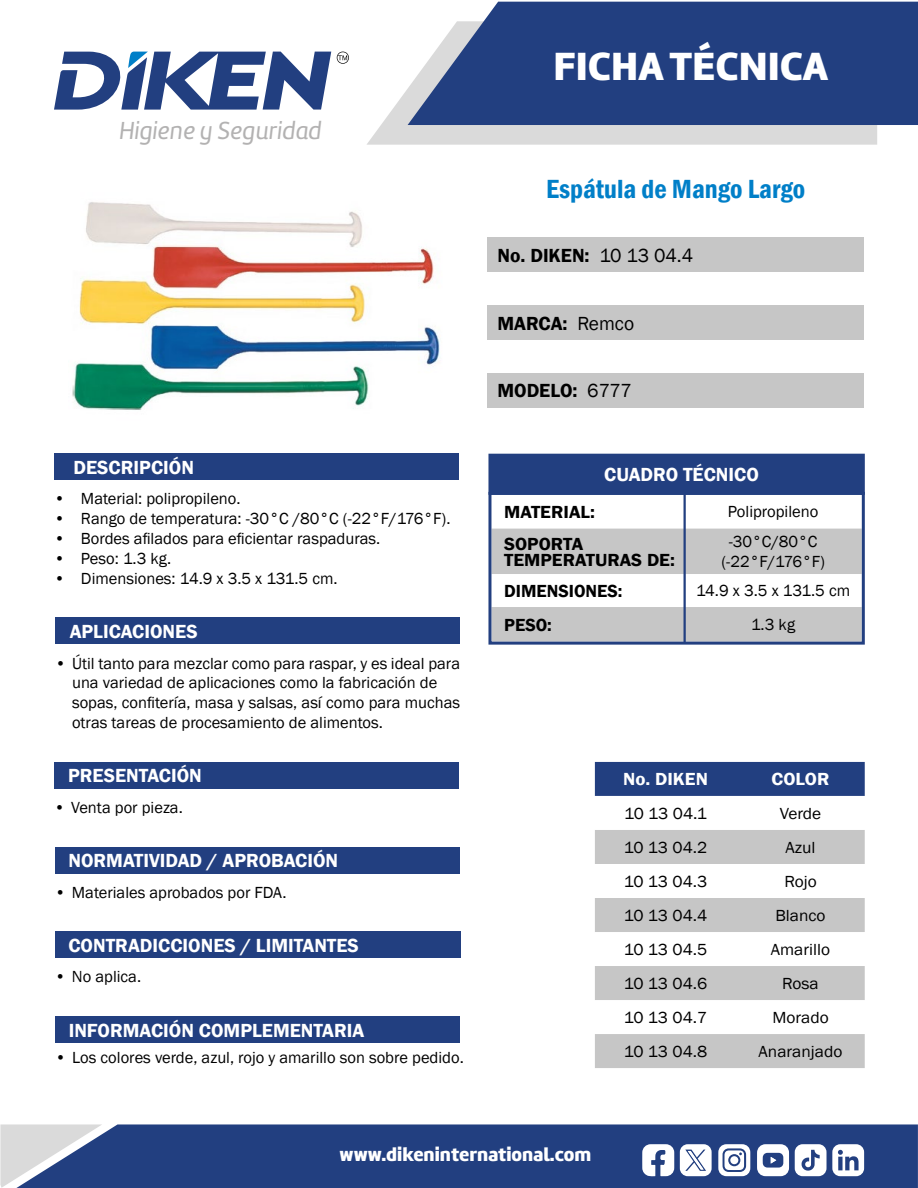
<style>
.page{position:relative;width:918px;height:1188px;background:#fff}
.page>*{position:absolute;margin:0;border:0;box-sizing:border-box;transform-origin:0 0}
.t1{font:40.8px "Amelia Basic Black";color:#fff}
.t2{font:600 condensed 27px "Franklin Gothic";color:#007fc8}
.t3{font:25.5px "Amelia Basic Italic";color:#b3b2b2}
.t4{font:600 19.5px "Franklin Gothic";color:#fff}
.t5{font:600 19.5px "Franklin Gothic";color:#000}
.t6{font:19.5px "Amelia Basic Black";color:#fff}
.t7{font:600 18px/15.9px "Franklin Gothic";color:#000;scale:1.05 1}
.t8{font:600 18px "Franklin Gothic";color:#000}
.t9{font:600 18px "Franklin Gothic";color:#fff;scale:1.05 1}
.t10{font:16.5px/19.8px "Franklin Gothic";color:#000}
.t11{font:16.5px "Franklin Gothic";color:#000;scale:1.05 1}
.s1{font-weight:400}
</style>
<div class="page">
<div style="left:102px;top:1124px;width:816px;height:64px;background:#223f80"></div>
<svg style="left:0;top:1124px;width:102px;height:64px;background:#9ea8bf"></svg>
<svg style="left:367px;top:88px;width:510px;height:57px;background:#ddddde"></svg>
<svg style="left:408px;top:2px;width:510px;height:123px;background:#36508b"></svg>
<svg style="left:54px;top:51px;width:277px;height:59px"></svg>
<svg style="left:337px;top:52px;width:12px;height:12px"></svg>
<svg style="left:680px;top:1144px;width:32px;height:32px"></svg>
<svg style="left:642px;top:1144px;width:32px;height:32px"></svg>
<svg style="left:718px;top:1144px;width:32px;height:32px"></svg>
<div style="left:730px;top:1156px;width:8px;height:8px;background:#fff;border-radius:50%"></div>
<svg style="left:757px;top:1144px;width:32px;height:32px"></svg>
<svg style="left:795px;top:1144px;width:69px;height:32px"></svg>
<div style="left:488px;top:238px;width:376px;height:34px;background:#c6c6c6"></div>
<div style="left:488px;top:306px;width:376px;height:34px;background:#c6c6c6"></div>
<div style="left:488px;top:373px;width:376px;height:34px;background:#c6c6c6"></div>
<div style="left:595px;top:762px;width:270px;height:34px;background:#223f80"></div>
<svg style="left:595px;top:830px;width:270px;height:238px;fill:#c6c6c6"></svg>
<div style="left:55px;top:847px;width:405px;height:26px;background:#223f80"></div>
<div style="left:54px;top:762px;width:405px;height:26px;background:#223f80"></div>
<div style="left:55px;top:618px;width:405px;height:26px;background:#223f80"></div>
<div style="left:54px;top:454px;width:405px;height:26px;background:#223f80"></div>
<div style="left:55px;top:932px;width:405px;height:26px;background:#223f80"></div>
<svg style="left:492px;top:496px;width:369px;height:145px"></svg>
<div style="left:488px;top:492px;width:377px;height:153px;border:3px solid #223f80"></div>
<div style="left:490px;top:455px;width:373px;height:38px;background:#223f80"></div>
<div style="left:488px;top:454px;width:377px;height:41px;border:3px solid #223f80"></div>
<hr style="left:684px;top:494px;width:2px;height:149px;background:#223f80">
<div style="left:55px;top:1016px;width:405px;height:27px;background:#223f80"></div>
<img style="left:72px;top:202px;width:368px;height:208px">
<h3 class="t3" style="left:119px;top:116px;width:204px">Higiene y Seguridad</h3>
<p class="t4" style="left:74px;top:455px;width:122px">DESCRIPCIÓN</p>
<p class="t10" style="left:54px;top:489px;width:188px">• Material: polipropileno.</p>
<p class="t10" style="left:54px;top:509px;width:398px">• Rango de temperatura: -30°C /80°C (-22°F/176°F).</p>
<p class="t10" style="left:54px;top:529px;width:328px">• Bordes afilados para eficientar raspaduras.</p>
<p class="t10" style="left:54px;top:549px;width:119px">• Peso: 1.3 kg.</p>
<p class="t10" style="left:54px;top:569px;width:285px">• Dimensiones: 14.9 x 3.5 x 131.5 cm.</p>
<p class="t4" style="left:70px;top:619px;width:129px">APLICACIONES</p>
<p class="t10" style="left:72px;top:653px;width:390px;text-indent:-17px">• Útil tanto para mezclar como para raspar, y es ideal para una variedad de aplicaciones como la fabricación de sopas, confitería, masa y salsas, así como para muchas otras tareas de procesamiento de alimentos.</p>
<p class="t4" style="left:68px;top:763px;width:135px">PRESENTACIÓN</p>
<p class="t10" style="left:54px;top:798px;width:130px">• Venta por pieza.</p>
<p class="t4" style="left:68px;top:848px;width:271px">NORMATIVIDAD / APROBACIÓN</p>
<p class="t10" style="left:55px;top:883px;width:233px">• Materiales aprobados por FDA.</p>
<p class="t4" style="left:68px;top:933px;width:292px">CONTRADICCIONES / LIMITANTES</p>
<p class="t10" style="left:55px;top:967px;width:88px">• No aplica.</p>
<p class="t4" style="left:69px;top:1018px;width:297px">INFORMACIÓN COMPLEMENTARIA</p>
<p class="t10" style="left:55px;top:1048px;width:410px">• Los colores verde, azul, rojo y amarillo son sobre pedido.</p>
<h1 class="t1" style="left:553px;top:41px;width:276px">FICHA TÉCNICA</h1>
<h2 class="t2" style="left:546px;top:171px;width:261px">Espátula de Mango Largo</h2>
<p class="t5" style="left:497px;top:243px;width:197px">No. DIKEN: <span class="s1">10 13 04.4</span></p>
<p class="t5" style="left:497px;top:311px;width:138px">MARCA: <span class="s1">Remco</span></p>
<p class="t5" style="left:497px;top:379px;width:136px">MODELO: <span class="s1">6777</span></p>
<p class="t4" style="left:604px;top:463px;width:156px">CUADRO TÉCNICO</p>
<p class="t7" style="left:504px;top:504px;width:88px">MATERIAL:</p>
<p class="t10" style="left:728px;top:502px;width:92px">Polipropileno</p>
<p class="t7" style="left:504px;top:536px;width:164px">SOPORTA<br>TEMPERATURAS DE:</p>
<p class="t10" style="left:721px;top:532px;width:105px;text-align:center">-30°C/80°C (-22°F/176°F)</p>
<p class="t8" style="left:504px;top:580px;width:120px">DIMENSIONES:</p>
<p class="t10" style="left:696px;top:581px;width:156px">14.9 x 3.5 x 131.5 cm</p>
<p class="t8" style="left:504px;top:614px;width:49px">PESO:</p>
<p class="t10" style="left:751px;top:615px;width:46px">1.3 kg</p>
<p class="t9" style="left:623px;top:768px;width:82px">No. DIKEN</p>
<p class="t9" style="left:772px;top:768px;width:57px">COLOR</p>
<p class="t11" style="left:624px;top:803px;width:80px">10 13 04.1</p>
<p class="t11" style="left:780px;top:803px;width:41px">Verde</p>
<p class="t11" style="left:624px;top:837px;width:81px">10 13 04.2</p>
<p class="t11" style="left:785px;top:837px;width:30px">Azul</p>
<p class="t11" style="left:624px;top:871px;width:81px">10 13 04.3</p>
<p class="t11" style="left:784px;top:871px;width:32px">Rojo</p>
<p class="t11" style="left:624px;top:905px;width:81px">10 13 04.4</p>
<p class="t11" style="left:775px;top:905px;width:49px">Blanco</p>
<p class="t11" style="left:624px;top:939px;width:81px">10 13 04.5</p>
<p class="t11" style="left:771px;top:939px;width:58px">Amarillo</p>
<p class="t11" style="left:624px;top:973px;width:81px">10 13 04.6</p>
<p class="t11" style="left:782px;top:973px;width:36px">Rosa</p>
<p class="t11" style="left:624px;top:1007px;width:81px">10 13 04.7</p>
<p class="t11" style="left:772px;top:1007px;width:55px">Morado</p>
<p class="t11" style="left:624px;top:1041px;width:81px">10 13 04.8</p>
<p class="t11" style="left:759px;top:1041px;width:81px">Anaranjado</p>
<p class="t6" style="left:340px;top:1143px;width:253px">www.dikeninternational.com</p>
</div>
